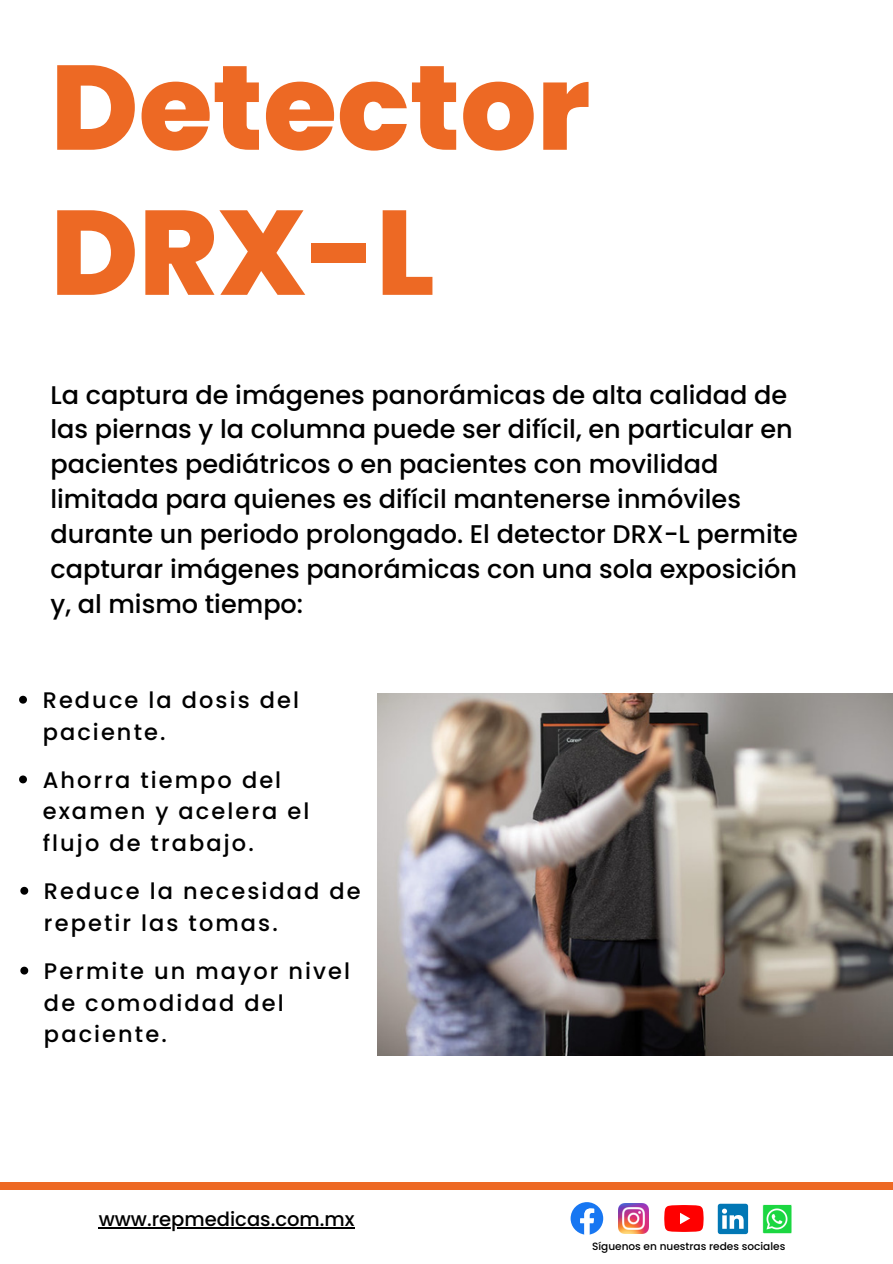
<style>
.page{position:relative;width:893px;height:1264px;background:#fff}
.page>*{position:absolute;margin:0;border:0;box-sizing:border-box;transform-origin:0 0}
.t1{font:800 119.85px/145.1px "Poppins";color:#ed6924}
.t2{font:500 25.5px/34.8px "Poppins";color:#000}
.t3{font:500 22.5px/31.5px "Poppins";letter-spacing:.095em;color:#000}
.t4{font:500 19.5px "Poppins";color:#000}
.t5{font:500 10.5px "Poppins";color:#000}
</style>
<div class="page">
<div style="left:0;top:1182px;width:892px;height:7px;background:#ed6924"></div>
<svg style="left:570px;top:1202px;width:33px;height:32px"></svg>
<img style="left:618px;top:1203px;width:30px;height:30px">
<svg style="left:664px;top:1205px;width:39px;height:26px"></svg>
<svg style="left:717px;top:1203px;width:31px;height:31px"></svg>
<svg style="left:762px;top:1204px;width:30px;height:30px"></svg>
<img style="left:377px;top:693px;width:515px;height:362px">
<hr style="left:99px;top:1227px;width:255px;height:1px;background:#000">
<svg style="left:19px;top:695px;width:8px;height:8px"></svg>
<svg style="left:19px;top:775px;width:8px;height:8px"></svg>
<svg style="left:20px;top:886px;width:8px;height:8px"></svg>
<svg style="left:20px;top:966px;width:8px;height:8px"></svg>
<h1 class="t1" style="left:50px;top:35px;width:541px">Detector<br>DRX-L</h1>
<p class="t2" style="left:50px;top:377px;width:749px">La captura de imágenes panorámicas de alta calidad de las piernas y la columna puede ser difícil, en particular en pacientes pediátricos o en pacientes con movilidad limitada para quienes es difícil mantenerse inmóviles durante un periodo prolongado. El detector DRX-L permite capturar imágenes panorámicas con una sola exposición y, al mismo tiempo:</p>
<p class="t3" style="left:43px;top:684px;width:258px">Reduce la dosis del paciente.</p>
<p class="t3" style="left:43px;top:764px;width:268px">Ahorra tiempo del examen y acelera el flujo de trabajo.</p>
<p class="t3" style="left:44px;top:875px;width:318px">Reduce la necesidad de repetir las tomas.</p>
<p class="t3" style="left:44px;top:955px;width:307px">Permite un mayor nivel de comodidad del paciente.</p>
<p class="t4" style="left:99px;top:1205px;width:257px">www.repmedicas.com.mx</p>
<p class="t5" style="left:592px;top:1238px;width:195px">Síguenos en nuestras redes sociales</p>
</div>
